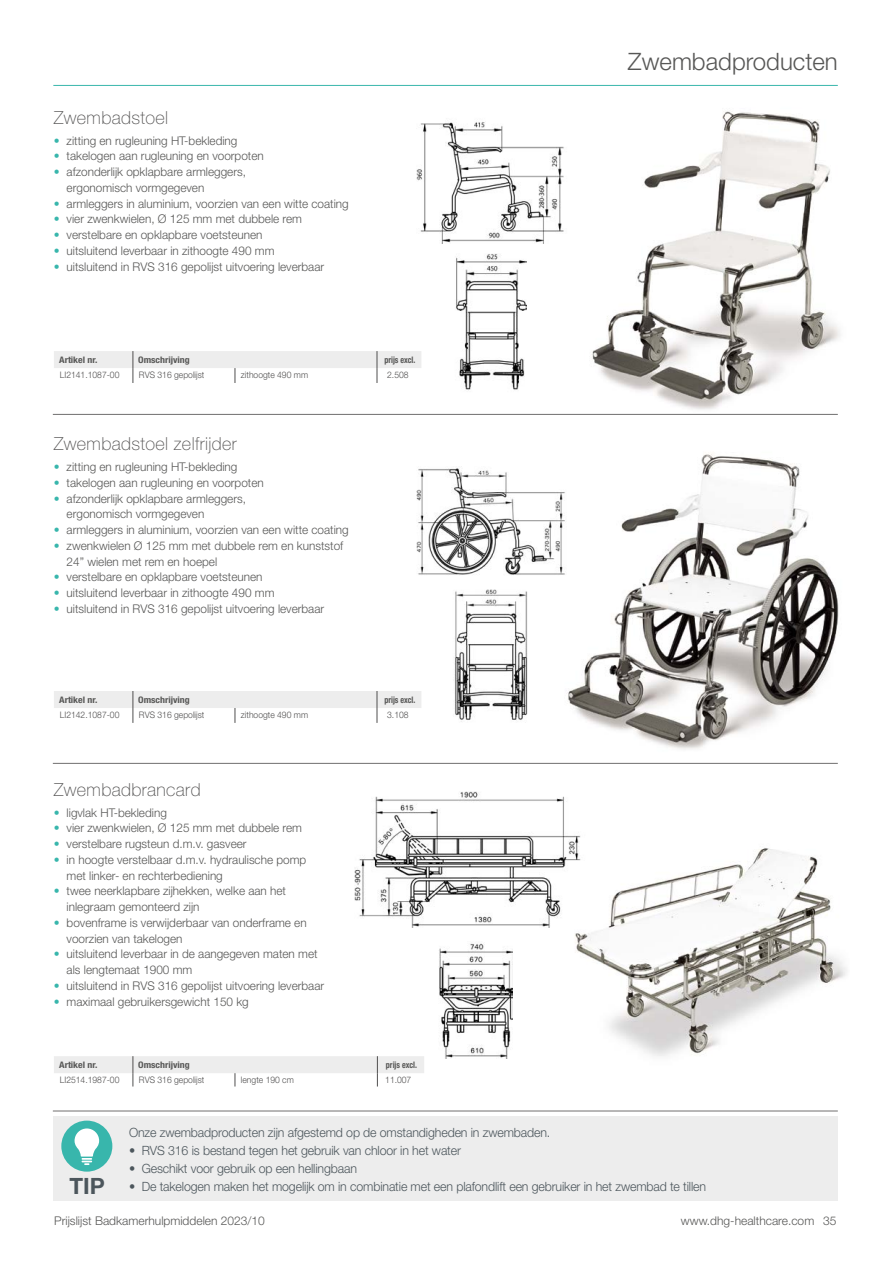
<style>
.page{position:relative;width:893px;height:1263px;background:#fff}
.page>*{position:absolute;margin:0;border:0;box-sizing:border-box;transform-origin:0 0}
.t1{font:300 24px "Helvetica Neue LT Std";color:#575756}
.t2{font:100 18px "Helvetica Neue LT Std";letter-spacing:.02em;color:#504f4f}
.t3{font:300 12.75px/18px "Helvetica Neue LT Std";letter-spacing:-.01em;color:#4c565c}
.t4{font:300 12px/15.8px "Helvetica Neue LT Std";color:#575756}
.t5{font:300 9px "Helvetica Neue LT Std";color:#504f4f;scale:.95 1}
.t6{font:700 condensed 9px "Helvetica Neue LT Std";color:#575756;scale:1.1 1}
.t7{font:700 condensed 9px "Helvetica Neue LT Std";color:#575756;scale:.9 1}
.s1{color:#38b6ac}
.s2{font-weight:700;font-size:22.5px}
</style>
<div class="page">
<hr style="left:53px;top:85px;width:785px;height:1px;background:#38b6ac">
<div style="left:53px;top:1116px;width:785px;height:84px;background:#ededed"></div>
<img style="left:592px;top:111px;width:248px;height:299px">
<hr style="left:53px;top:414px;width:785px;height:1px;background:#706f6f">
<img style="left:417px;top:122px;width:147px;height:121px">
<img style="left:456px;top:254px;width:70px;height:137px">
<svg style="left:54px;top:351px;width:367px;height:32px"></svg>
<img style="left:566px;top:454px;width:273px;height:296px">
<hr style="left:53px;top:763px;width:785px;height:1px;background:#706f6f">
<img style="left:454px;top:589px;width:74px;height:133px">
<img style="left:416px;top:454px;width:155px;height:129px">
<svg style="left:54px;top:691px;width:367px;height:32px"></svg>
<img style="left:575px;top:848px;width:272px;height:208px">
<hr style="left:53px;top:1111px;width:785px;height:1px;background:#706f6f">
<img style="left:354px;top:791px;width:233px;height:136px">
<img style="left:439px;top:943px;width:74px;height:115px">
<svg style="left:54px;top:1056px;width:370px;height:30px"></svg>
<div style="left:61px;top:1120px;width:51px;height:51px;background:#38b6ac;border-radius:50%"></div>
<svg style="left:75px;top:1128px;width:24px;height:37px"></svg>
<h2 class="t2" style="left:54px;top:107px;width:116px">Zwembadstoel</h2>
<p class="t4" style="left:54px;top:132px;width:185px"><span class="s1">•</span> zitting en rugleuning HT-bekleding</p>
<p class="t4" style="left:54px;top:148px;width:211px"><span class="s1">•</span> takelogen aan rugleuning en voorpoten</p>
<p class="t4" style="left:67px;top:164px;width:181px;text-indent:-13px"><span class="s1">•</span> afzonderlijk opklapbare armleggers, ergonomisch vormgegeven</p>
<p class="t4" style="left:54px;top:195px;width:296px"><span class="s1">•</span> armleggers in aluminium, voorzien van een witte coating</p>
<p class="t4" style="left:54px;top:211px;width:250px"><span class="s1">•</span> vier zwenkwielen, Ø 125 mm met dubbele rem</p>
<p class="t4" style="left:54px;top:227px;width:210px"><span class="s1">•</span> verstelbare en opklapbare voetsteunen</p>
<p class="t4" style="left:54px;top:242px;width:222px"><span class="s1">•</span> uitsluitend leverbaar in zithoogte 490 mm</p>
<p class="t4" style="left:54px;top:258px;width:272px"><span class="s1">•</span> uitsluitend in RVS 316 gepolijst uitvoering leverbaar</p>
<p class="t6" style="left:59px;top:354px;width:36px">Artikel nr.</p>
<p class="t6" style="left:138px;top:354px;width:48px">Omschrijving</p>
<p class="t7" style="left:384px;top:354px;width:36px">prijs excl.</p>
<p class="t5" style="left:60px;top:369px;width:64px">LI2141.1087-00</p>
<p class="t5" style="left:139px;top:369px;width:70px">RVS 316 gepolijst</p>
<p class="t5" style="left:241px;top:369px;width:72px">zithoogte 490 mm</p>
<p class="t5" style="left:387px;top:369px;width:24px">2.508</p>
<h2 class="t2" style="left:54px;top:433px;width:185px">Zwembadstoel zelfrijder</h2>
<p class="t4" style="left:54px;top:459px;width:185px"><span class="s1">•</span> zitting en rugleuning HT-bekleding</p>
<p class="t4" style="left:54px;top:474px;width:211px"><span class="s1">•</span> takelogen aan rugleuning en voorpoten</p>
<p class="t4" style="left:67px;top:490px;width:181px;text-indent:-13px"><span class="s1">•</span> afzonderlijk opklapbare armleggers, ergonomisch vormgegeven</p>
<p class="t4" style="left:54px;top:522px;width:296px"><span class="s1">•</span> armleggers in aluminium, voorzien van een witte coating</p>
<p class="t4" style="left:67px;top:537px;width:278px;text-indent:-13px"><span class="s1">•</span> zwenkwielen Ø 125 mm met dubbele rem en kunststof<br>24” wielen met rem en hoepel</p>
<p class="t4" style="left:54px;top:569px;width:210px"><span class="s1">•</span> verstelbare en opklapbare voetsteunen</p>
<p class="t4" style="left:54px;top:585px;width:222px"><span class="s1">•</span> uitsluitend leverbaar in zithoogte 490 mm</p>
<p class="t4" style="left:54px;top:600px;width:272px"><span class="s1">•</span> uitsluitend in RVS 316 gepolijst uitvoering leverbaar</p>
<p class="t6" style="left:59px;top:694px;width:36px">Artikel nr.</p>
<p class="t6" style="left:138px;top:694px;width:48px">Omschrijving</p>
<p class="t7" style="left:384px;top:694px;width:36px">prijs excl.</p>
<p class="t5" style="left:60px;top:709px;width:64px">LI2142.1087-00</p>
<p class="t5" style="left:139px;top:709px;width:70px">RVS 316 gepolijst</p>
<p class="t5" style="left:241px;top:709px;width:72px">zithoogte 490 mm</p>
<p class="t5" style="left:387px;top:709px;width:24px">3.108</p>
<h2 class="t2" style="left:54px;top:779px;width:148px">Zwembadbrancard</h2>
<p class="t4" style="left:54px;top:804px;width:114px"><span class="s1">•</span> ligvlak HT-bekleding</p>
<p class="t4" style="left:54px;top:820px;width:250px"><span class="s1">•</span> vier zwenkwielen, Ø 125 mm met dubbele rem</p>
<p class="t4" style="left:54px;top:836px;width:194px"><span class="s1">•</span> verstelbare rugsteun d.m.v. gasveer</p>
<p class="t4" style="left:67px;top:851px;width:241px;text-indent:-13px"><span class="s1">•</span> in hoogte verstelbaar d.m.v. hydraulische pomp met linker- en rechterbediening</p>
<p class="t4" style="left:67px;top:883px;width:221px;text-indent:-13px"><span class="s1">•</span> twee neerklapbare zijhekken, welke aan het inlegraam gemonteerd zijn</p>
<p class="t4" style="left:67px;top:914px;width:242px;text-indent:-13px"><span class="s1">•</span> bovenframe is verwijderbaar van onderframe en voorzien van takelogen</p>
<p class="t4" style="left:67px;top:946px;width:252px;text-indent:-13px"><span class="s1">•</span> uitsluitend leverbaar in de aangegeven maten met als lengtemaat 1900 mm</p>
<p class="t4" style="left:54px;top:977px;width:272px"><span class="s1">•</span> uitsluitend in RVS 316 gepolijst uitvoering leverbaar</p>
<p class="t4" style="left:54px;top:993px;width:196px"><span class="s1">•</span> maximaal gebruikersgewicht 150 kg</p>
<p class="t6" style="left:59px;top:1059px;width:36px">Artikel nr.</p>
<p class="t6" style="left:138px;top:1059px;width:48px">Omschrijving</p>
<p class="t7" style="left:386px;top:1059px;width:36px">prijs excl.</p>
<p class="t5" style="left:60px;top:1074px;width:64px">LI2514.1987-00</p>
<p class="t5" style="left:139px;top:1074px;width:70px">RVS 316 gepolijst</p>
<p class="t5" style="left:241px;top:1074px;width:57px">lengte 190 cm</p>
<p class="t5" style="left:385px;top:1074px;width:29px">11.007</p>
<h1 class="t1" style="left:628px;top:47px;width:211px">Zwembadproducten</h1>
<p class="t3" style="left:129px;top:1123px;width:423px">Onze zwembadproducten zijn afgestemd op de omstandigheden in zwembaden.</p>
<p class="t3" style="left:129px;top:1141px;width:333px">• RVS 316 is bestand tegen het gebruik van chloor in het water</p>
<p class="t3" style="left:69px;top:1159px;width:638px;text-indent:60px">• Geschikt voor gebruik op een hellingbaan<br><span class="s2">TIP</span> • De takelogen maken het mogelijk om in combinatie met een plafondlift een gebruiker in het zwembad te tillen</p>
<p class="t4" style="left:54px;top:1212px;width:212px">Prijslijst Badkamerhulpmiddelen 2023/10</p>
<p class="t4" style="left:681px;top:1212px;width:157px">www.dhg-healthcare.com 35</p>
</div>
